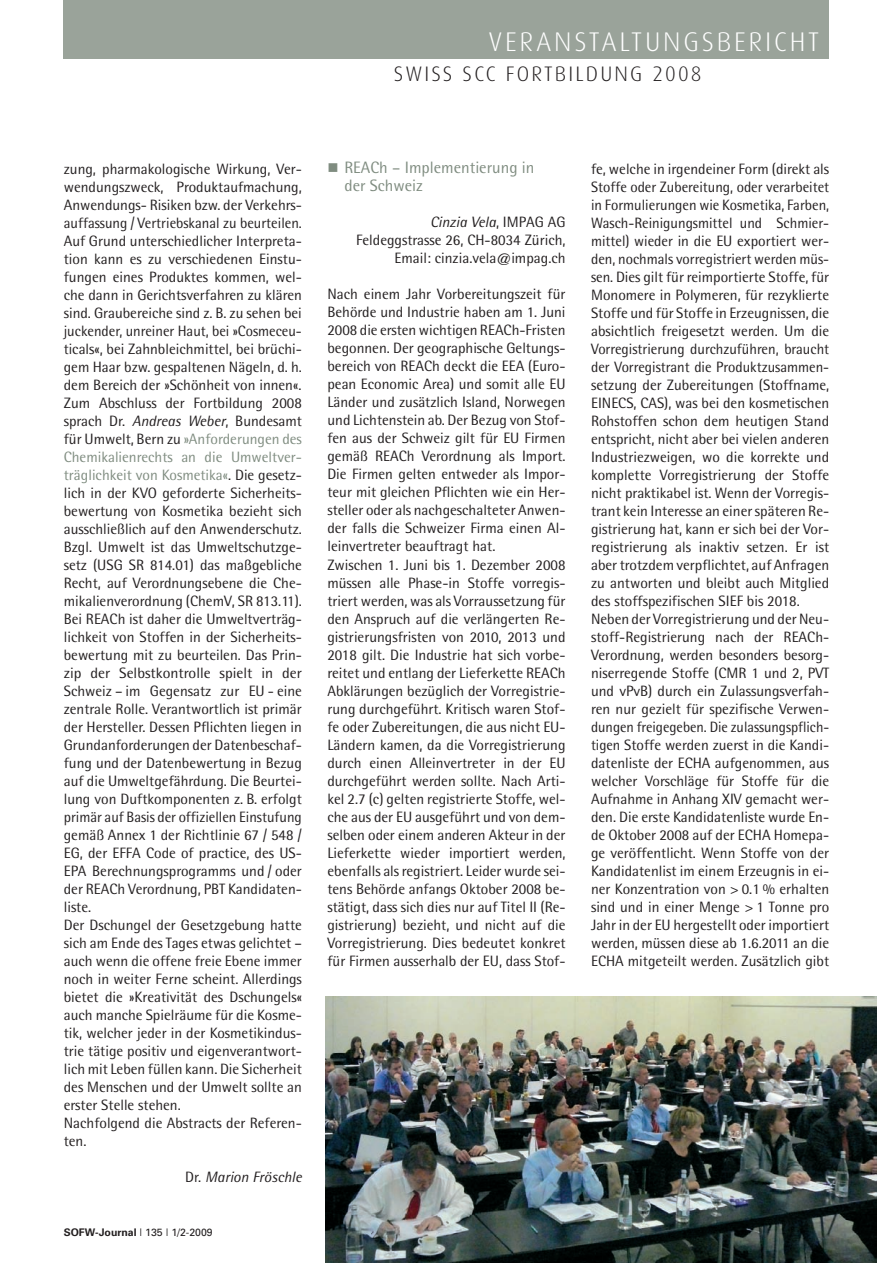
<style>
.page{position:relative;width:893px;height:1263px;background:#fff}
.page>*{position:absolute;margin:0;border:0;box-sizing:border-box;transform-origin:0 0}
.t1{font:300 27px "Dax";letter-spacing:.1em;color:#fff}
.t2{font:300 21px "Dax";letter-spacing:.1em;color:#231f20}
.t3{font:16.5px/18px "Rotis Semi Sans";color:#7f8c80}
.t4{font:15px/18px "Rotis Semi Sans";color:#231f20}
.t5{font:italic 15px "Rotis Semi Sans";color:#231f20}
.t6{font:10.5px "Univers";color:#231f20}
.s1{font-style:italic}
.s2{color:#7f8c80}
.s3{font-style:normal}
.s4{font-weight:700}
</style>
<div class="page">
<div style="left:64px;top:0;width:765px;height:58px;background:#9aa39a"></div>
<img style="left:326px;top:996px;width:551px;height:267px">
<h1 class="t1" style="left:488px;top:32px;width:332px">VERANSTALTUNGSBERICHT</h1>
<h2 class="t2" style="left:394px;top:66px;width:309px">SWISS SCC FORTBILDUNG 2008</h2>
<p class="t4" style="left:64px;top:161px;width:240px">zung, pharmakologische Wirkung, Ver&shy;wendungszweck, Produktaufmachung, Anwendungs- Risiken bzw. der Verkehrs&shy;auffassung / Vertriebskanal zu beurteilen.<br>Auf Grund unterschiedlicher Interpreta&shy;tion kann es zu verschiedenen Einstu&shy;fungen eines Produktes kommen, wel&shy;che dann in Gerichtsverfahren zu klären sind. Graubereiche sind z. B. zu sehen bei juckender, unreiner Haut, bei »Cosmeceu&shy;ticals«, bei Zahnbleichmittel, bei brüchi&shy;gem Haar bzw. gespaltenen Nägeln, d. h. dem Bereich der »Schönheit von innen«.<br>Zum Abschluss der Fortbildung 2008 sprach Dr. <span class="s1">Andreas Weber</span>, Bundesamt für Umwelt, Bern zu <span class="s2">»Anforderungen des Chemikalienrechts an die Umweltver&shy;träglichkeit von Kosmetika«</span>. Die gesetz&shy;lich in der KVO geforderte Sicherheits&shy;bewertung von Kosmetika bezieht sich ausschließlich auf den Anwenderschutz.<br>Bzgl. Umwelt ist das Umweltschutzge&shy;setz (USG SR 814.01) das maßgebliche Recht, auf Verordnungsebene die Che&shy;mikalienverordnung (ChemV, SR 813.11).<br>Bei REACh ist daher die Umweltverträg&shy;lichkeit von Stoffen in der Sicherheits&shy;bewertung mit zu beurteilen. Das Prin&shy;zip der Selbstkontrolle spielt in der Schweiz – im Gegensatz zur EU - eine zentrale Rolle. Verantwortlich ist primär der Hersteller. Dessen Pflichten liegen in Grundanforderungen der Datenbeschaf&shy;fung und der Datenbewertung in Bezug auf die Umweltgefährdung. Die Beurtei&shy;lung von Duftkomponenten z. B. erfolgt primär auf Basis der offiziellen Einstufung gemäß Annex 1 der Richtlinie 67 / 548 / EG, der EFFA Code of practice, des US-EPA Berechnungsprogramms und / oder der REACh Verordnung, PBT Kandidaten&shy;liste.<br>Der Dschungel der Gesetzgebung hatte sich am Ende des Tages etwas gelichtet – auch wenn die offene freie Ebene immer noch in weiter Ferne scheint. Allerdings bietet die »Kreativität des Dschungels« auch manche Spielräume für die Kosme&shy;tik, welcher jeder in der Kosmetikindus&shy;trie tätige positiv und eigenverantwort&shy;lich mit Leben füllen kann. Die Sicherheit des Menschen und der Umwelt sollte an erster Stelle stehen.<br>Nachfolgend die Abstracts der Referen&shy;ten.</p>
<p class="t5" style="left:185px;top:1172px;width:118px"><span class="s3">Dr.</span> Marion Fröschle</p>
<p class="t6" style="left:64px;top:1228px;width:151px"><span class="s4">SOFW-Journal</span> | 135 | 1/2-2009</p>
<p class="t3" style="left:344px;top:161px;width:191px">REACh – Implementierung in der Schweiz</p>
<p class="t4" style="left:356px;top:215px;width:211px;text-align:right"><span class="s1">Cinzia Vela</span>, IMPAG AG<br>Feldeggstrasse 26, CH-8034 Zürich,<br>Email: cinzia.vela@impag.ch</p>
<p class="t4" style="left:327px;top:287px;width:240px">Nach einem Jahr Vorbereitungszeit für Behörde und Industrie haben am 1. Juni 2008 die ersten wichtigen REACh-Fristen begonnen. Der geographische Geltungs&shy;bereich von REACh deckt die EEA (Euro&shy;pean Economic Area) und somit alle EU Länder und zusätzlich Island, Norwegen und Lichtenstein ab. Der Bezug von Stof&shy;fen aus der Schweiz gilt für EU Firmen gemäß REACh Verordnung als Import.<br>Die Firmen gelten entweder als Impor&shy;teur mit gleichen Pflichten wie ein Her&shy;steller oder als nachgeschalteter Anwen&shy;der falls die Schweizer Firma einen Al&shy;leinvertreter beauftragt hat.<br>Zwischen 1. Juni bis 1. Dezember 2008 müssen alle Phase-in Stoffe vorregis&shy;triert werden, was als Vorraussetzung für den Anspruch auf die verlängerten Re&shy;gistrierungsfristen von 2010, 2013 und 2018 gilt. Die Industrie hat sich vorbe&shy;reitet und entlang der Lieferkette REACh Abklärungen bezüglich der Vorregistrie&shy;rung durchgeführt. Kritisch waren Stof&shy;fe oder Zubereitungen, die aus nicht EU-Ländern kamen, da die Vorregistrierung durch einen Alleinvertreter in der EU durchgeführt werden sollte. Nach Arti&shy;kel 2.7 (c) gelten registrierte Stoffe, wel&shy;che aus der EU ausgeführt und von dem&shy;selben oder einem anderen Akteur in der Lieferkette wieder importiert werden, ebenfalls als registriert. Leider wurde sei&shy;tens Behörde anfangs Oktober 2008 be&shy;stätigt, dass sich dies nur auf Titel II (Re&shy;gistrierung) bezieht, und nicht auf die Vorregistrierung. Dies bedeutet konkret für Firmen ausserhalb der EU, dass Stof-</p>
<p class="t4" style="left:591px;top:161px;width:240px">fe, welche in irgendeiner Form (direkt als Stoffe oder Zubereitung, oder verarbeitet in Formulierungen wie Kosmetika, Farben, Wasch-Reinigungsmittel und Schmier&shy;mittel) wieder in die EU exportiert wer&shy;den, nochmals vorregistriert werden müs&shy;sen. Dies gilt für reimportierte Stoffe, für Monomere in Polymeren, für rezyklierte Stoffe und für Stoffe in Erzeugnissen, die absichtlich freigesetzt werden. Um die Vorregistrierung durchzuführen, braucht der Vorregistrant die Produktzusammen&shy;setzung der Zubereitungen (Stoffname, EINECS, CAS), was bei den kosmetischen Rohstoffen schon dem heutigen Stand entspricht, nicht aber bei vielen anderen Industriezweigen, wo die korrekte und komplette Vorregistrierung der Stoffe nicht praktikabel ist. Wenn der Vorregis&shy;trant kein Interesse an einer späteren Re&shy;gistrierung hat, kann er sich bei der Vor&shy;registrierung als inaktiv setzen. Er ist aber trotzdem verpflichtet, auf Anfragen zu antworten und bleibt auch Mitglied des stoffspezifischen SIEF bis 2018.<br>Neben der Vorregistrierung und der Neu&shy;stoff-Registrierung nach der REACh-Verordnung, werden besonders besorg&shy;niserregende Stoffe (CMR 1 und 2, PVT und vPvB) durch ein Zulassungsverfah&shy;ren nur gezielt für spezifische Verwen&shy;dungen freigegeben. Die zulassungspflich&shy;tigen Stoffe werden zuerst in die Kandi&shy;datenliste der ECHA aufgenommen, aus welcher Vorschläge für Stoffe für die Aufnahme in Anhang XIV gemacht wer&shy;den. Die erste Kandidatenliste wurde En&shy;de Oktober 2008 auf der ECHA Homepa&shy;ge veröffentlicht. Wenn Stoffe von der Kandidatenlist im einem Erzeugnis in ei&shy;ner Konzentration von &gt; 0.1 % erhalten sind und in einer Menge &gt; 1 Tonne pro Jahr in der EU hergestellt oder importiert werden, müssen diese ab 1.6.2011 an die ECHA mitgeteilt werden. Zusätzlich gibt</p>
</div>
